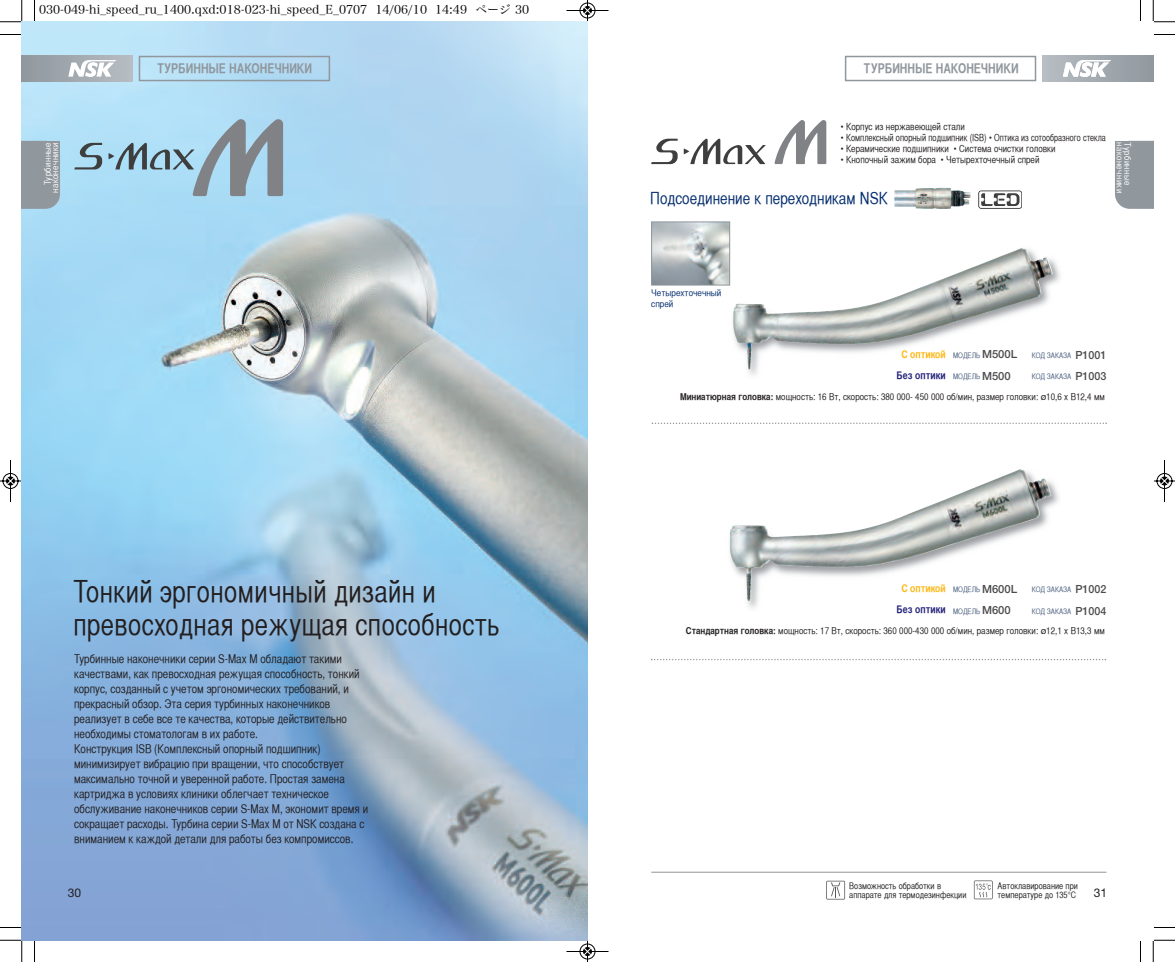
<style>
.page{position:relative;width:1175px;height:962px;background:#fff}
.page>*{position:absolute;margin:0;border:0;box-sizing:border-box;transform-origin:0 0}
.t1{font:30px/33px "Helvetica CY Plain";letter-spacing:.015em;color:#231f20}
.t2{font:16.5px "Helvetica CY Plain";color:#052d6f}
.t3{font:13.5px "Helvetica CY Bold";color:#90979d;scale:.95 1}
.t4{font:12px/15px "Helvetica CY Plain";color:#231f20}
.t5{font:12px "Hira Min Pro W3";color:#000}
.t6{font:12px "Helvetica Neue";color:#231f20}
.t7{font:10.5px "Helvetica CY Bold";color:#26237b}
.t8{font:10.5px "Helvetica CY Bold";color:#fcb814}
.t9{font:9.75px "Helvetica CY Plain";color:#231f20}
.t10{font:9.45px "Helvetica CY Plain";color:#231f20}
.t11{font:9px/9.8px "Helvetica CY Plain";color:#231f20}
.t12{font:9px/7.5px "Helvetica CY Plain";letter-spacing:.045em;color:#fff;text-align:right;scale:1.05 1}
.t13{font:9px/10.5px "Helvetica CY Plain";color:#052d6f;scale:1.1 1}
.t14{font:7.5px "Helvetica CY Plain";color:#455b7b}
.s1{font-family:"Helvetica CY Plain";font-size:7.5px;color:#455b7b}
.s2{font-family:"Helvetica Neue";font-weight:500;font-size:11.25px;color:#4b4c4d}
.s3{font-family:"Helvetica CY Bold"}
.s4{font-family:"Helvetica Neue"}
</style>
<div class="page">
<img style="left:22px;top:22px;width:565px;height:918px">
<svg style="left:74px;top:143px;width:28px;height:26px"></svg>
<svg style="left:109px;top:119px;width:174px;height:77px;background:#9bbdcf"></svg>
<img style="left:672px;top:232px;width:417px;height:376px">
<img style="left:733px;top:248px;width:319px;height:122px">
<img style="left:730px;top:534px;width:119px;height:67px">
<svg style="left:651px;top:423px;width:455px;height:1px"></svg>
<svg style="left:651px;top:659px;width:455px;height:1px"></svg>
<img style="left:653px;top:224px;width:75px;height:59px">
<div style="left:651px;top:222px;width:79px;height:63px;border:1px solid #90979d"></div>
<svg style="left:774px;top:120px;width:52px;height:44px"></svg>
<svg style="left:651px;top:139px;width:26px;height:25px"></svg>
<svg style="left:683px;top:139px;width:82px;height:25px"></svg>
<img style="left:894px;top:188px;width:76px;height:21px">
<svg style="left:978px;top:191px;width:44px;height:18px"></svg>
<div style="left:979px;top:191px;width:42px;height:17px;background:#fff;border-radius:2px"></div>
<svg style="left:981px;top:193px;width:38px;height:13px"></svg>
<hr style="left:651px;top:872px;width:455px;height:1px;background:#939598">
<div style="left:844px;top:56px;width:192px;height:25px;border:2px solid #90979d"></div>
<div style="left:1042px;top:56px;width:111px;height:25px;background:linear-gradient(to right,#b8bec3,#90989e)"></div>
<svg style="left:1115px;top:176px;width:38px;height:33px"></svg>
<div style="left:1114px;top:141px;width:39px;height:35px;background:#90979d"></div>
<svg style="left:973px;top:880px;width:19px;height:19px"></svg>
<svg style="left:826px;top:881px;width:19px;height:18px"></svg>
<svg style="left:1062px;top:60px;width:49px;height:18px"></svg>
<div style="left:22px;top:56px;width:110px;height:25px;background:linear-gradient(to right,#8f979e,#b6bdc2)"></div>
<div style="left:139px;top:56px;width:191px;height:25px;border:2px solid #90979d"></div>
<svg style="left:68px;top:60px;width:48px;height:18px"></svg>
<svg style="left:22px;top:176px;width:38px;height:33px"></svg>
<div style="left:22px;top:141px;width:38px;height:35px;background:#90979d"></div>
<svg style="left:34px;top:0;width:1px;height:21px"></svg>
<svg style="left:0;top:34px;width:21px;height:1px"></svg>
<svg style="left:1140px;top:0;width:1px;height:21px"></svg>
<svg style="left:1154px;top:34px;width:21px;height:1px"></svg>
<svg style="left:34px;top:941px;width:1px;height:21px"></svg>
<svg style="left:0;top:927px;width:21px;height:1px"></svg>
<svg style="left:1140px;top:941px;width:1px;height:21px"></svg>
<svg style="left:1154px;top:927px;width:21px;height:1px"></svg>
<svg style="left:0;top:0;width:22px;height:22px"></svg>
<svg style="left:1152px;top:0;width:23px;height:22px"></svg>
<svg style="left:0;top:940px;width:22px;height:22px"></svg>
<svg style="left:1152px;top:940px;width:23px;height:22px"></svg>
<svg style="left:566px;top:0;width:43px;height:22px"></svg>
<svg style="left:566px;top:940px;width:43px;height:22px"></svg>
<svg style="left:0;top:459px;width:22px;height:44px"></svg>
<svg style="left:1154px;top:460px;width:21px;height:42px"></svg>
<p class="t5" style="left:39px;top:-1px;width:492px">030-049-hi_speed_ru_1400.qxd:018-023-hi_speed_E_0707 14/06/10 14:49 ページ 30</p>
<p class="t12" style="left:45px;top:193px;width:50px;rotate:-90deg">Турбинные наконечники</p>
<p class="t3" style="left:157px;top:63px;width:164px">ТУРБИННЫЕ НАКОНЕЧНИКИ</p>
<p class="t3" style="left:864px;top:63px;width:164px">ТУРБИННЫЕ НАКОНЕЧНИКИ</p>
<p class="t9" style="left:841px;top:123px;width:125px">• Корпус из нержавеющей стали</p>
<p class="t9" style="left:841px;top:134px;width:267px">• Комплексный опорный подшипник (ISB) • Оптика из сотообразного стекла</p>
<p class="t9" style="left:841px;top:145px;width:216px">• Керамические подшипники • Система очистки головки</p>
<p class="t9" style="left:841px;top:156px;width:200px">• Кнопочный зажим бора • Четырехточечный спрей</p>
<p class="t2" style="left:650px;top:192px;width:239px">Подсоединение к переходникам NSK</p>
<p class="t12" style="left:1122px;top:142px;width:50px;rotate:90deg">наконечники</p>
<p class="t12" style="left:1130px;top:142px;width:43px;rotate:90deg">Турбинные</p>
<p class="t13" style="left:651px;top:289px;width:65px">Четырехточечный спрей</p>
<p class="t8" style="left:901px;top:350px;width:117px">С оптикой <span class="s1">МОДель</span> <span class="s2">M500L</span></p>
<p class="t14" style="left:1031px;top:352px;width:76px">КОД ЗАКАЗА <span class="s2">P1001</span></p>
<p class="t10" style="left:680px;top:393px;width:426px"><span class="s3">Миниатюрная головка:</span> мощность: 16 Вт, скорость: 380 000- 450 000 об/мин, размер головки: <span class="s4">ø</span>10,6 x В12,4 мм</p>
<p class="t7" style="left:896px;top:371px;width:116px">Без оптики <span class="s1">МОДель</span> <span class="s2">M500</span></p>
<p class="t14" style="left:1031px;top:374px;width:76px">КОД ЗАКАЗА <span class="s2">P1003</span></p>
<p class="t1" style="left:73px;top:578px;width:427px">Тонкий эргономичный дизайн и превосходная режущая способность</p>
<p class="t4" style="left:74px;top:653px;width:295px">Турбинные наконечники серии S-Max M обладают такими качествами, как превосходная режущая способность, тонкий корпус, созданный с учетом эргономических требований, и прекрасный обзор. Эта серия турбинных наконечников реализует в себе все те качества, которые действительно необходимы стоматологам в их работе.<br>Конструкция ISB (Комплексный опорный подшипник) минимизирует вибрацию при вращении, что способствует максимально точной и уверенной работе. Простая замена картриджа в условиях клиники облегчает техническое обслуживание наконечников серии S-Max M, экономит время и сокращает расходы. Турбина серии S-Max M от NSK создана с вниманием к каждой детали для работы без компромиссов.</p>
<p class="t8" style="left:901px;top:584px;width:117px">С оптикой <span class="s1">МОДель</span> <span class="s2">M600L</span></p>
<p class="t14" style="left:1031px;top:587px;width:76px">КОД ЗАКАЗА <span class="s2">P1002</span></p>
<p class="t7" style="left:896px;top:605px;width:116px">Без оптики <span class="s1">МОДель</span> <span class="s2">M600</span></p>
<p class="t14" style="left:1031px;top:608px;width:76px">КОД ЗАКАЗА <span class="s2">P1004</span></p>
<p class="t10" style="left:686px;top:627px;width:420px"><span class="s3">Стандартная головка:</span> мощность: 17 Вт, скорость: 360 000-430 000 об/мин, размер головки: <span class="s4">ø</span>12,1 x В13,3 мм</p>
<p class="t11" style="left:849px;top:881px;width:93px">Возможность обработки в</p>
<p class="t6" style="left:68px;top:889px;width:15px">30</p>
<p class="t11" style="left:849px;top:891px;width:119px">аппарате для термодезинфекции</p>
<p class="t11" style="left:997px;top:881px;width:82px">Автоклавирование при температуре до 135°С</p>
<p class="t6" style="left:1093px;top:889px;width:15px">31</p>
</div>
